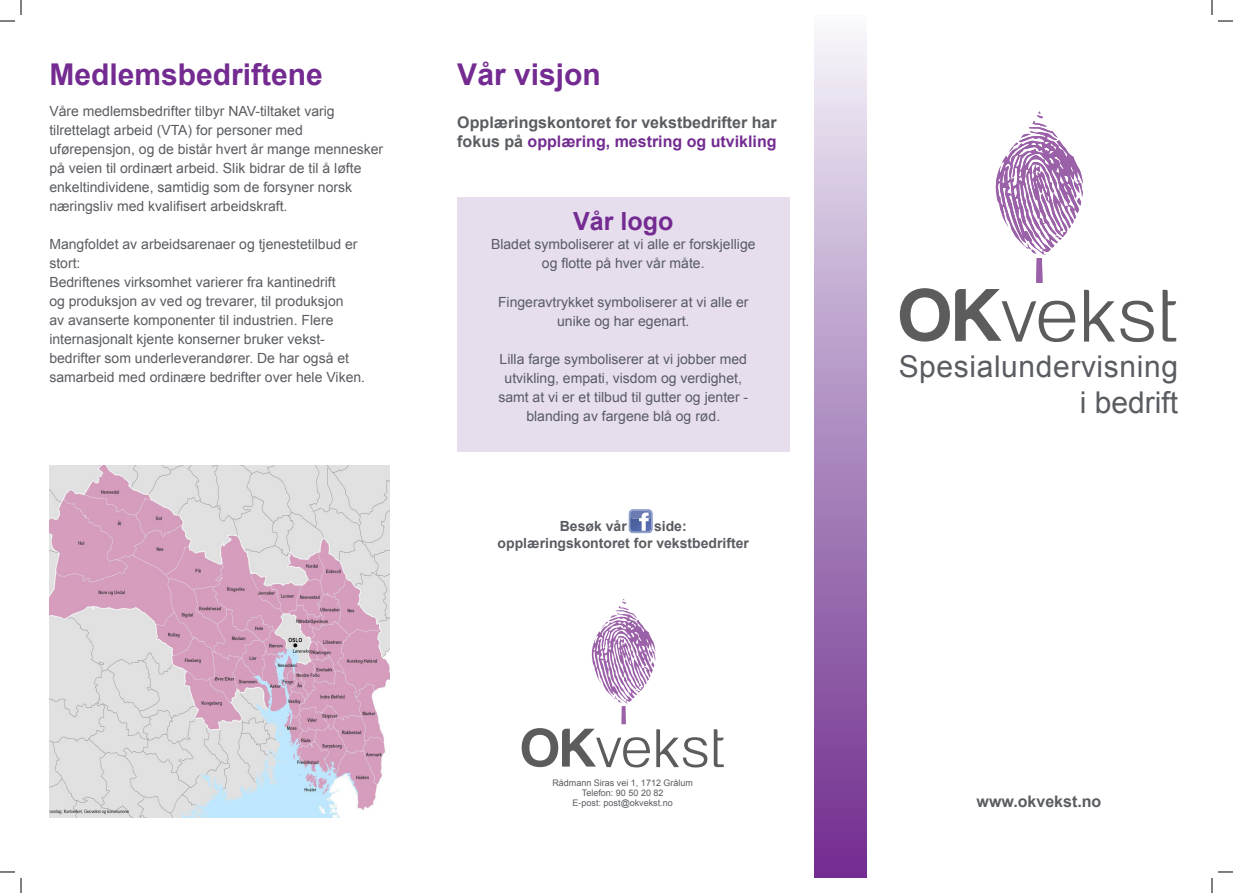
<style>
.page{position:relative;width:1233px;height:893px;background:#fff}
.page>*{position:absolute;margin:0;border:0;box-sizing:border-box;transform-origin:0 0}
.t1{font:700 30px "Arial";color:#742b91}
.t2{font:30px "Arial";letter-spacing:.02em;color:#595c61}
.t3{font:30px "Arial";color:#595c61}
.t4{font:700 25px "Arial";color:#742b91}
.t5{font:700 16px/19px "Arial";color:#595c61}
.t6{font:14px/19px "Arial";color:#595c61}
.t7{font:700 14px "Arial";color:#595c61}
.t8{font:9px "Arial";color:#595c61}
.s1{color:#742b91}
</style>
<div class="page">
<svg style="left:714px;top:729px;width:10px;height:38px"></svg>
<svg style="left:521px;top:599px;width:186px;height:168px"></svg>
<svg style="left:1162px;top:290px;width:14px;height:51px"></svg>
<svg style="left:900px;top:111px;width:254px;height:231px"></svg>
<div style="left:457px;top:197px;width:332px;height:254px;background:#e6dded"></div>
<svg style="left:629px;top:509px;width:23px;height:24px"></svg>
<img style="left:49px;top:465px;width:341px;height:351px">
<div style="left:815px;top:15px;width:51px;height:862px;background:linear-gradient(to bottom,#f2f2f7,#6d298c)"></div>
<svg style="left:1218px;top:20px;width:15px;height:2px"></svg>
<svg style="left:1218px;top:871px;width:15px;height:1px"></svg>
<svg style="left:0;top:0;width:22px;height:22px"></svg>
<svg style="left:0;top:871px;width:22px;height:21px"></svg>
<svg style="left:1211px;top:0;width:1px;height:15px"></svg>
<svg style="left:1211px;top:878px;width:1px;height:14px"></svg>
<p class="t1" style="left:49px;top:58px;width:275px">Medlemsbedriftene</p>
<p class="t6" style="left:49px;top:102px;width:287px">Våre medlemsbedrifter tilbyr NAV-tiltaket varig</p>
<p class="t6" style="left:49px;top:121px;width:255px">tilrettelagt arbeid (VTA) for personer med</p>
<p class="t6" style="left:49px;top:140px;width:335px">uførepensjon, og de bistår hvert år mange mennesker på veien til ordinært arbeid. Slik bidrar de til å løfte</p>
<p class="t6" style="left:49px;top:178px;width:304px">enkeltindividene, samtidig som de forsyner norsk næringsliv med kvalifisert arbeidskraft.</p>
<p class="t6" style="left:49px;top:235px;width:310px">Mangfoldet av arbeidsarenaer og tjenestetilbud er stort:</p>
<p class="t6" style="left:49px;top:273px;width:288px">Bedriftenes virksomhet varierer fra kantinedrift</p>
<p class="t6" style="left:49px;top:292px;width:296px">og produksjon av ved og trevarer, til produksjon</p>
<p class="t6" style="left:49px;top:311px;width:286px">av avanserte komponenter til industrien. Flere</p>
<p class="t6" style="left:49px;top:330px;width:277px">internasjonalt kjente konserner bruker vekst-</p>
<p class="t6" style="left:49px;top:349px;width:301px">bedrifter som underleverandører. De har også et</p>
<p class="t6" style="left:49px;top:368px;width:317px">samarbeid med ordinære bedrifter over hele Viken.</p>
<p class="t1" style="left:457px;top:58px;width:145px">Vår visjon</p>
<p class="t5" style="left:457px;top:113px;width:321px">Opplæringskontoret for vekstbedrifter har fokus på <span class="s1">opplæring, mestring og utvikling</span></p>
<p class="t4" style="left:573px;top:207px;width:102px">Vår logo</p>
<p class="t6" style="left:491px;top:235px;width:266px">Bladet symboliserer at vi alle er forskjellige</p>
<p class="t6" style="left:542px;top:254px;width:164px">og flotte på hver vår måte.</p>
<p class="t6" style="left:498px;top:292px;width:252px">Fingeravtrykket symboliserer at vi alle er</p>
<p class="t6" style="left:557px;top:311px;width:134px">unike og har egenart.</p>
<p class="t6" style="left:499px;top:349px;width:249px">Lilla farge symboliserer at vi jobber med</p>
<p class="t6" style="left:504px;top:368px;width:239px">utvikling, empati, visdom og verdighet,</p>
<p class="t6" style="left:498px;top:387px;width:251px">samt at vi er et tilbud til gutter og jenter -</p>
<p class="t6" style="left:526px;top:406px;width:195px">blanding av fargene blå og rød.</p>
<p class="t7" style="left:560px;top:518px;width:68px">Besøk vår</p>
<p class="t7" style="left:654px;top:518px;width:34px">side:</p>
<p class="t7" style="left:497px;top:534px;width:253px">opplæringskontoret for vekstbedrifter</p>
<p class="t8" style="left:552px;top:777px;width:142px">Rådmann Siras vei 1, 1712 Grålum</p>
<p class="t8" style="left:582px;top:787px;width:83px">Telefon: 90 50 20 82</p>
<p class="t8" style="left:572px;top:797px;width:102px">E-post: post@okvekst.no</p>
<p class="t2" style="left:898px;top:350px;width:281px">Spesialundervisning</p>
<p class="t3" style="left:1079px;top:386px;width:100px">i bedrift</p>
<p class="t5" style="left:976px;top:791px;width:126px">www.okvekst.no</p>
</div>
